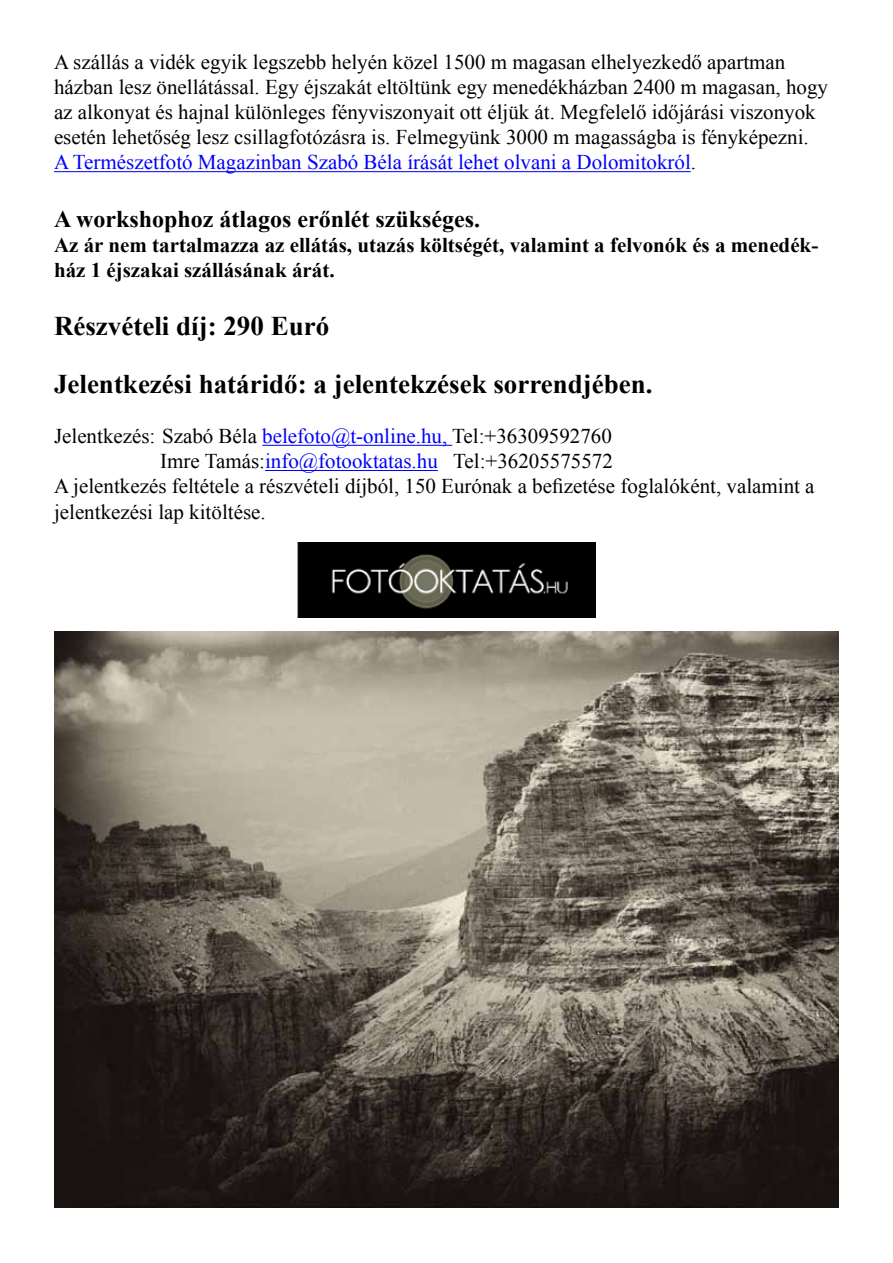
<style>
.page{position:relative;width:893px;height:1263px;background:#fff}
.page>*{position:absolute;margin:0;border:0;box-sizing:border-box;transform-origin:0 0}
.t1{font:700 27px/57.6px "Times New Roman";color:#000}
.t2{font:700 24px "Times New Roman";color:#000}
.t3{font:21px/25.2px "Times New Roman";color:#000}
.t4{font:700 21px/25.2px "Times New Roman";color:#000}
.s1{color:#00f}
</style>
<div class="page">
<hr style="left:54px;top:171px;width:637px;height:1px;background:#00f">
<hr style="left:262px;top:445px;width:190px;height:1px;background:#00f">
<hr style="left:265px;top:470px;width:173px;height:1px;background:#00f">
<img style="left:54px;top:631px;width:785px;height:576px">
<img style="left:298px;top:542px;width:297px;height:76px">
<p class="t3" style="left:54px;top:49px;width:775px">A szállás a vidék egyik legszebb helyén közel 1500 m magasan elhelyezkedő apartman házban lesz önellátással. Egy éjszakát eltöltünk egy menedékházban 2400 m magasan, hogy az alkonyat és hajnal különleges fényviszonyait ott éljük át. Megfelelő időjárási viszonyok esetén lehetőség lesz csillagfotózásra is. Felmegyünk 3000 m magasságba is fényképezni.<br><span class="s1">A Természetfotó Magazinban Szabó Béla írását lehet olvani a Dolomitokról</span>.</p>
<p class="t2" style="left:54px;top:202px;width:427px">A workshophoz átlagos erőnlét szükséges.</p>
<p class="t4" style="left:54px;top:232px;width:766px">Az ár nem tartalmazza az ellátás, utazás költségét, valamint a felvonók és a menedék&shy;ház 1 éjszakai szállásának árát.</p>
<p class="t1" style="left:54px;top:296px;width:600px">Részvételi díj: 290 Euró<br>Jelentkezési határidő: a jelentekzések sorrendjében.</p>
<p class="t3" style="left:54px;top:423px;width:559px">Jelentkezés: Szabó Béla <span class="s1">belefoto@t-online.hu,</span> Tel:+36309592760</p>
<p class="t3" style="left:160px;top:448px;width:454px">Imre Tamás:<span class="s1">info@fotooktatas.hu</span> Tel:+36205575572</p>
<p class="t3" style="left:54px;top:473px;width:762px">A jelentkezés feltétele a részvételi díjból, 150 Eurónak a befizetése foglalóként, valamint a</p>
<p class="t3" style="left:54px;top:499px;width:213px">jelentkezési lap kitöltése.</p>
</div>
